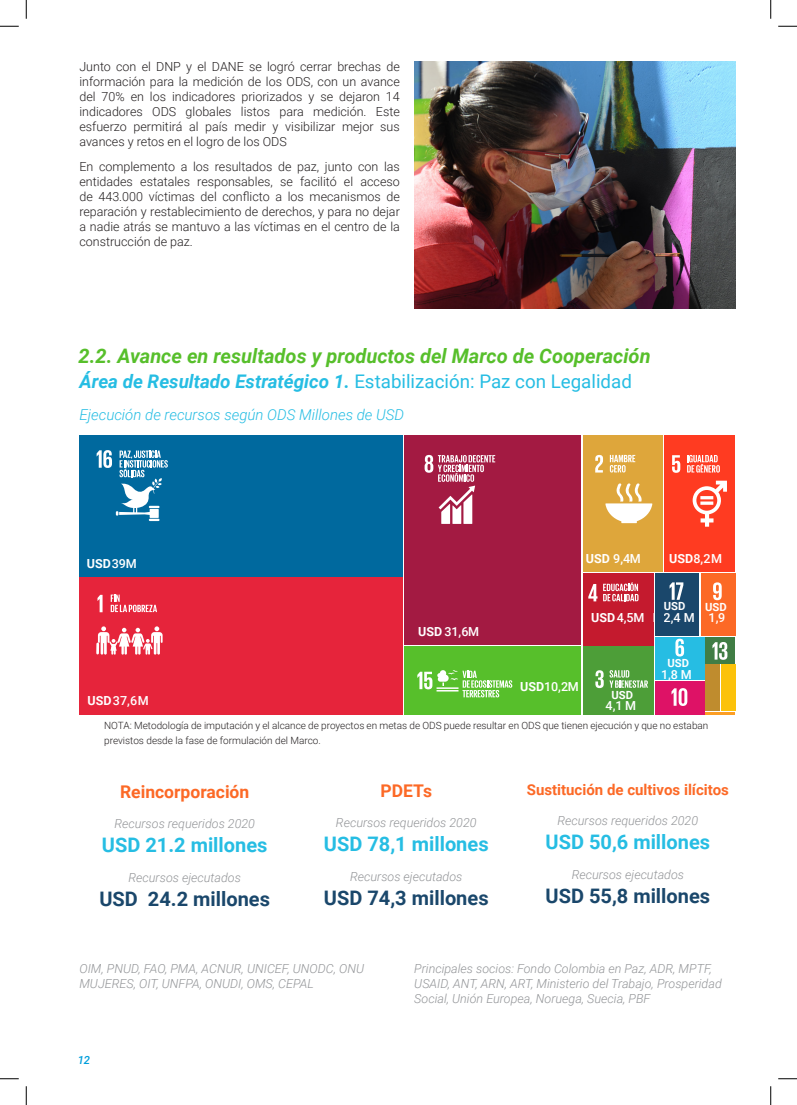
<style>
.page{position:relative;width:797px;height:1105px;background:#fff}
.page>*{position:absolute;margin:0;border:0;box-sizing:border-box;transform-origin:0 0}
.t1{font:italic 700 20px "Roboto";color:#57bf2b}
.t2{font:700 20px "Roboto";color:#26bde3}
.t3{font:700 20px "Roboto";color:#1a476b}
.Heading_3{font:18.75px "Roboto";color:#26bde3}
.t4{font:700 17.5px "Roboto";color:#fc6926}
.Heading_3-2{font:italic 300 15px "Roboto";color:#26bde3}
.t5{font:700 15px "Roboto";color:#fc6926}
.t6{font:300 12.5px/15px "Roboto";color:#231f20;text-align:justify}
.t7{font:italic 300 12.5px/15px "Roboto";color:#939598}
.Heading_3-3{font:500 12.5px "Roboto";color:#fff}
.Heading_3-4{font:700 12.5px "Roboto";color:#fff}
.Heading_3-5{font:700 11.25px "Roboto";color:#fff}
.t8{font:italic 500 11.25px "Roboto";color:#009edb}
.t9{font:300 10px/15px "Roboto";color:#231f20}
.s1{font-weight:700;font-style:italic}
.s2{font-weight:500}
.s3{font-weight:700}
</style>
<div class="page">
<img style="left:415px;top:62px;width:320px;height:246px">
<div style="left:404px;top:436px;width:176px;height:209px;background:#a31a42"></div>
<div style="left:79px;top:436px;width:323px;height:141px;background:#00699e"></div>
<svg style="left:97px;top:450px;width:71px;height:71px"></svg>
<svg style="left:424px;top:455px;width:71px;height:69px"></svg>
<div style="left:583px;top:436px;width:79px;height:136px;background:#dea63b"></div>
<div style="left:583px;top:573px;width:70px;height:73px;background:#c41a2e"></div>
<div style="left:655px;top:573px;width:44px;height:63px;background:#1a476b"></div>
<div style="left:655px;top:637px;width:49px;height:43px;background:#26bde3"></div>
<div style="left:655px;top:682px;width:49px;height:33px;background:#de1266"></div>
<div style="left:700px;top:573px;width:35px;height:63px;background:#fc6926"></div>
<div style="left:705px;top:637px;width:30px;height:27px;background:#407d45"></div>
<div style="left:705px;top:665px;width:14px;height:46px;background:#bf8c2e"></div>
<hr style="left:705px;top:712px;width:30px;height:3px;background:#fc9e24">
<div style="left:720px;top:665px;width:15px;height:46px;background:#fcc20a"></div>
<div style="left:583px;top:647px;width:70px;height:68px;background:#4d9e38"></div>
<div style="left:664px;top:436px;width:71px;height:136px;background:#ff3b21"></div>
<div style="left:404px;top:647px;width:176px;height:68px;background:#57bf2b"></div>
<div style="left:79px;top:577px;width:323px;height:138px;background:#e6243b"></div>
<svg style="left:97px;top:595px;width:6px;height:17px"></svg>
<svg style="left:96px;top:626px;width:67px;height:29px"></svg>
<svg style="left:111px;top:595px;width:46px;height:17px"></svg>
<svg style="left:417px;top:670px;width:95px;height:27px"></svg>
<svg style="left:595px;top:455px;width:8px;height:17px"></svg>
<svg style="left:605px;top:483px;width:47px;height:40px"></svg>
<svg style="left:610px;top:455px;width:25px;height:17px"></svg>
<svg style="left:672px;top:455px;width:8px;height:18px"></svg>
<svg style="left:692px;top:481px;width:35px;height:46px"></svg>
<svg style="left:700px;top:501px;width:13px;height:4px"></svg>
<svg style="left:687px;top:455px;width:33px;height:18px"></svg>
<svg style="left:588px;top:584px;width:9px;height:17px"></svg>
<svg style="left:603px;top:582px;width:35px;height:19px"></svg>
<svg style="left:669px;top:582px;width:14px;height:18px"></svg>
<svg style="left:713px;top:582px;width:8px;height:18px"></svg>
<svg style="left:595px;top:670px;width:8px;height:18px"></svg>
<svg style="left:609px;top:670px;width:39px;height:18px"></svg>
<svg style="left:675px;top:639px;width:9px;height:17px"></svg>
<svg style="left:712px;top:642px;width:15px;height:18px"></svg>
<svg style="left:671px;top:688px;width:16px;height:18px"></svg>
<svg style="left:0;top:25px;width:19px;height:2px"></svg>
<svg style="left:778px;top:25px;width:19px;height:2px"></svg>
<svg style="left:0;top:1078px;width:19px;height:1px"></svg>
<svg style="left:778px;top:1078px;width:19px;height:1px"></svg>
<svg style="left:25px;top:0;width:2px;height:19px"></svg>
<svg style="left:25px;top:1086px;width:2px;height:19px"></svg>
<svg style="left:770px;top:0;width:1px;height:19px"></svg>
<svg style="left:770px;top:1086px;width:1px;height:19px"></svg>
<p class="t6" style="left:79px;top:59px;width:322px">Junto con el DNP y el DANE se logró cerrar brechas de información para la medición de los ODS, con un avance del 70% en los indicadores priorizados y se dejaron 14 indicadores ODS globales listos para medición. Este esfuerzo permitirá al país medir y visibilizar mejor sus avances y retos en el logro de los ODS</p>
<p class="t6" style="left:79px;top:159px;width:322px">En complemento a los resultados de paz, junto con las entidades estatales responsables, se facilitó el acceso de 443.000 víctimas del conflicto a los mecanismos de reparación y restablecimiento de derechos, y para no dejar a nadie atrás se mantuvo a las víctimas en el centro de la construcción de paz.</p>
<p class="t1" style="left:79px;top:342px;width:573px">2.2. Avance en resultados y productos del Marco de Cooperación</p>
<p class="Heading_3" style="left:79px;top:368px;width:554px"><span class="s1">Área de Resultado Estratégico 1.</span> Estabilización: Paz con Legalidad</p>
<p class="Heading_3-2" style="left:79px;top:404px;width:326px">Ejecución de recursos según ODS Millones de USD</p>
<p class="Heading_3-4" style="left:87px;top:554px;width:51px">USD<span class="s2">39 M</span></p>
<p class="Heading_3-3" style="left:586px;top:550px;width:57px"><span class="s3">USD</span> 9,4 M</p>
<p class="Heading_3-3" style="left:669px;top:550px;width:54px"><span class="s3">USD</span>8,2 M</p>
<p class="Heading_3-5" style="left:663px;top:598px;width:23px">USD</p>
<p class="Heading_3-5" style="left:705px;top:599px;width:23px">USD</p>
<p class="Heading_3-3" style="left:87px;top:691px;width:63px"><span class="s3">USD</span>37,6 M</p>
<p class="Heading_3-3" style="left:418px;top:623px;width:62px"><span class="s3">USD</span> 31,6 M</p>
<p class="Heading_3-3" style="left:591px;top:609px;width:105px"><span class="s3">USD</span>4,5 M2M2,4 M</p>
<p class="Heading_3-3" style="left:520px;top:678px;width:60px"><span class="s3">USD</span>10,2 M</p>
<p class="Heading_3-5" style="left:611px;top:687px;width:23px">USD</p>
<p class="Heading_3-3" style="left:605px;top:697px;width:32px">4,1 M</p>
<p class="Heading_3-5" style="left:667px;top:655px;width:23px">USD</p>
<p class="Heading_3-3" style="left:661px;top:665px;width:32px">1,8 M</p>
<p class="Heading_3-3" style="left:708px;top:609px;width:18px">1,9</p>
<p class="t9" style="left:104px;top:717px;width:605px">NOTA: Metodología de imputación y el alcance de proyectos en metas de ODS puede resultar en ODS que tienen ejecución y que no estaban previstos desde la fase de formulación del Marco.</p>
<p class="t4" style="left:120px;top:780px;width:131px">Reincorporación</p>
<p class="t7" style="left:114px;top:816px;width:142px">Recursos requeridos 2020</p>
<p class="t2" style="left:102px;top:831px;width:167px">USD 21.2 millones</p>
<p class="t7" style="left:128px;top:870px;width:114px">Recursos ejecutados</p>
<p class="t3" style="left:99px;top:885px;width:172px">USD 24.2 millones</p>
<p class="t4" style="left:380px;top:778px;width:53px">PDETs</p>
<p class="t7" style="left:336px;top:814px;width:142px">Recursos requeridos 2020</p>
<p class="t2" style="left:324px;top:829px;width:166px">USD 78,1 millones</p>
<p class="t7" style="left:350px;top:868px;width:114px">Recursos ejecutados</p>
<p class="t3" style="left:324px;top:883px;width:166px">USD 74,3 millones</p>
<p class="t5" style="left:527px;top:779px;width:204px">Sustitución de cultivos ilícitos</p>
<p class="t7" style="left:557px;top:812px;width:142px">Recursos requeridos 2020</p>
<p class="t2" style="left:545px;top:828px;width:166px">USD 50,6 millones</p>
<p class="t7" style="left:571px;top:866px;width:114px">Recursos ejecutados</p>
<p class="t3" style="left:545px;top:882px;width:166px">USD 55,8 millones</p>
<p class="t7" style="left:79px;top:961px;width:286px">OIM, PNUD, FAO, PMA, ACNUR, UNICEF, UNODC, ONU<br>MUJERES, OIT, UNFPA, ONUDI, OMS, CEPAL</p>
<p class="t7" style="left:414px;top:961px;width:309px">Principales socios: Fondo Colombia en Paz, ADR, MPTF,<br>USAID, ANT, ARN, ART, Ministerio del Trabajo, Prosperidad<br>Social, Unión Europea, Noruega, Suecia, PBF</p>
<p class="t8" style="left:78px;top:1052px;width:14px">12</p>
</div>
